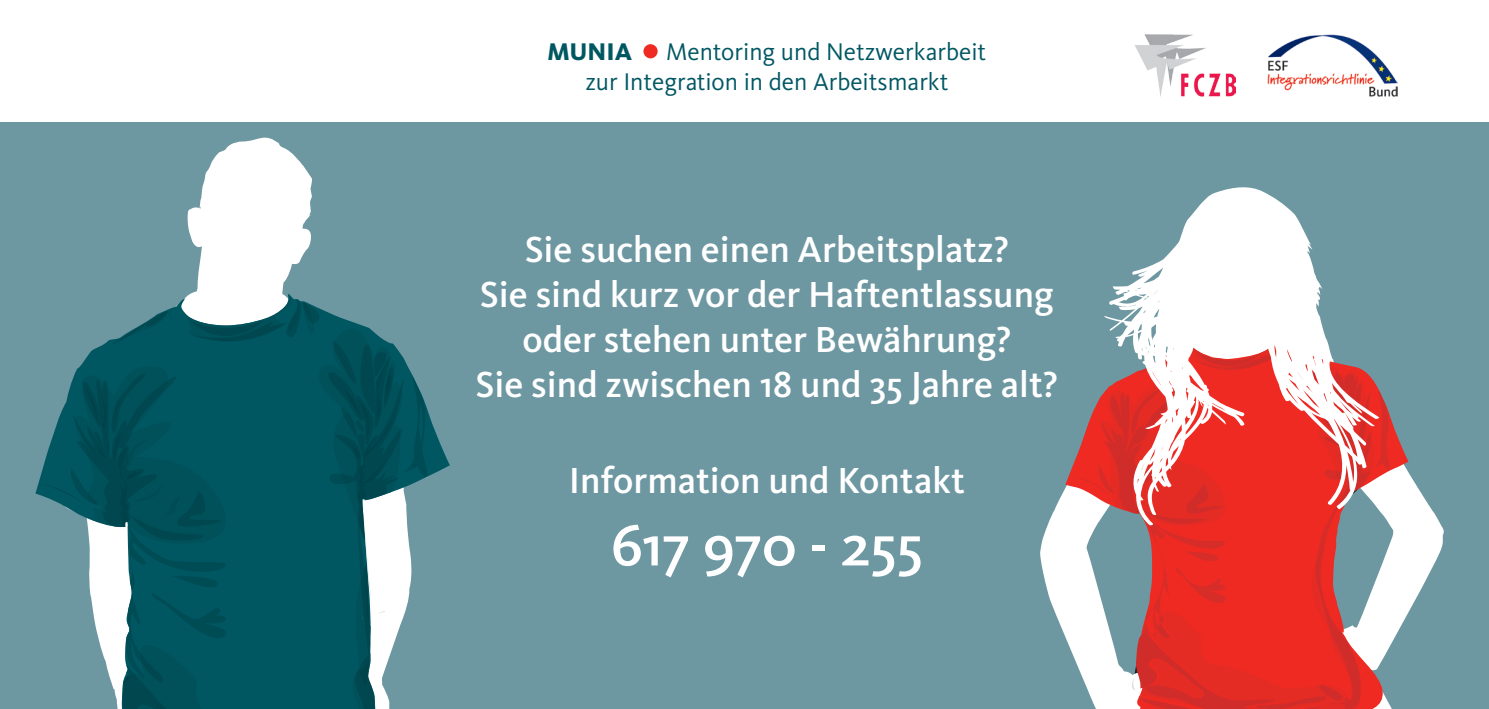
<style>
.page{position:relative;width:1489px;height:709px;background:#fff}
.page>*{position:absolute;margin:0;border:0;box-sizing:border-box;transform-origin:0 0}
.t1{font:500 60px "Kievit";letter-spacing:-.005em;color:#fff}
.t2{font:500 37.5px/45px "Kievit";color:#fff;text-align:center}
.t3{font:25px/30px "Kievit";color:#005762}
.t4{font:800 25px "Kievit";color:#005762}
</style>
<div class="page">
<div style="left:0;top:122px;width:1488px;height:587px;background:#6d97a1"></div>
<img style="left:1135px;top:35px;width:100px;height:62px">
<img style="left:1267px;top:35px;width:130px;height:61px">
<div style="left:643px;top:44px;width:14px;height:14px;background:#ee2a23;border-radius:50%"></div>
<svg style="left:1040px;top:187px;width:404px;height:449px"></svg>
<svg style="left:1065px;top:329px;width:343px;height:326px"></svg>
<svg style="left:1073px;top:340px;width:12px;height:343px;fill:#fff"></svg>
<svg style="left:1102px;top:226px;width:143px;height:49px;fill:#fff"></svg>
<svg style="left:1085px;top:275px;width:308px;height:434px"></svg>
<svg style="left:187px;top:137px;width:125px;height:157px;fill:#fff"></svg>
<svg style="left:40px;top:356px;width:390px;height:264px"></svg>
<svg style="left:394px;top:345px;width:8px;height:298px;background:#7fa8ad"></svg>
<svg style="left:75px;top:302px;width:319px;height:407px;background:#1f6871"></svg>
<p class="t3" style="left:585px;top:37px;width:402px;text-indent:81px">Mentoring und Netzwerkarbeit zur Integration in den Arbeitsmarkt</p>
<p class="t4" style="left:547px;top:37px;width:86px">MUNIA</p>
<p class="t2" style="left:475px;top:227px;width:584px">Sie suchen einen Arbeitsplatz?<br>Sie sind kurz vor der Haftentlassung oder stehen unter Bewährung?<br>Sie sind zwischen 18 und 35 Jahre alt?</p>
<p class="t2" style="left:569px;top:458px;width:397px">Information und Kontakt</p>
<h1 class="t1" style="left:611px;top:511px;width:313px">617 970 - 255</h1>
</div>
